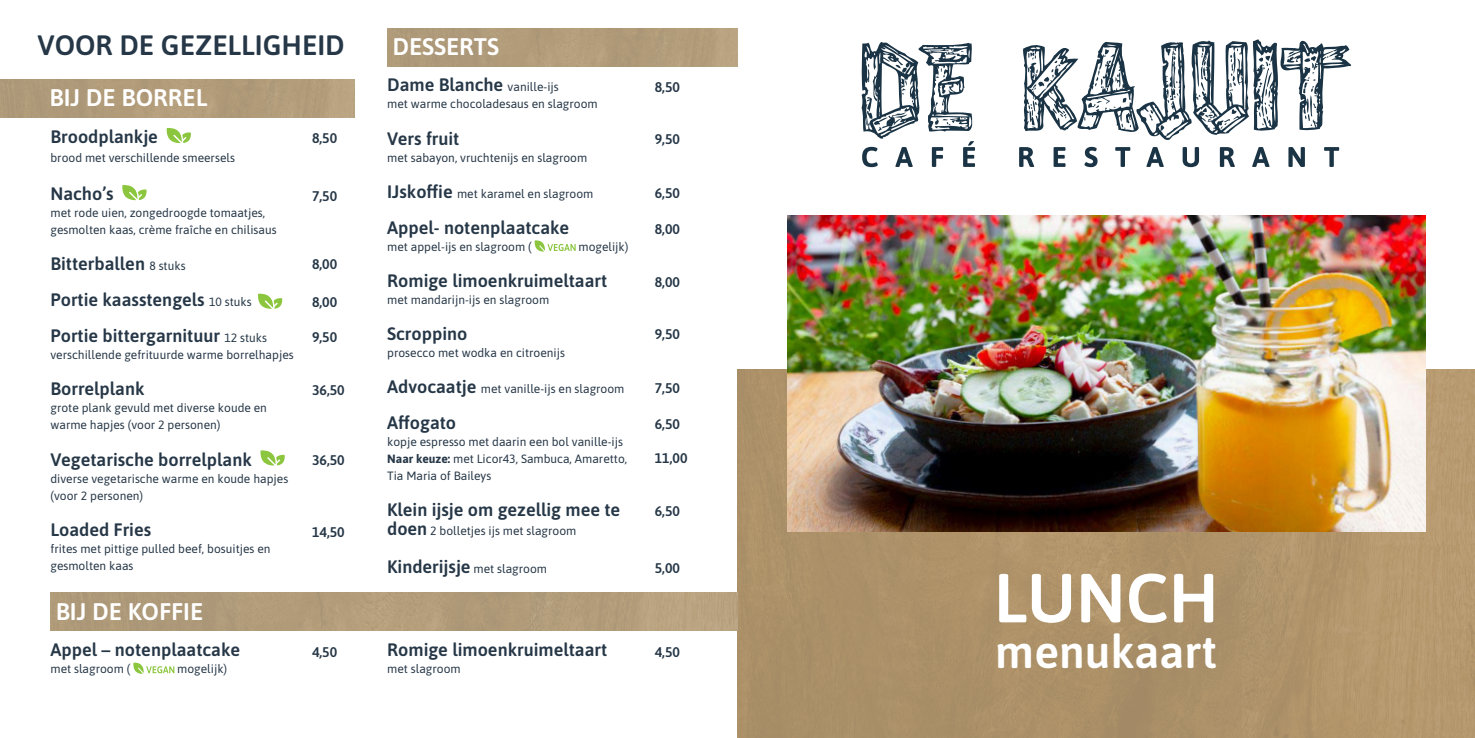
<style>
.page{position:relative;width:1475px;height:738px;background:#fff}
.page>*{position:absolute;margin:0;border:0;box-sizing:border-box;transform-origin:0 0}
.TITEL{font:600 69px "Asap";color:#fff}
.TITEL-2{font:600 46px "Asap";color:#fff}
.TITEL-3{font:600 28px "Asap";color:#263747}
.KOPPEN{font:600 24px "Asap";color:#fff}
.KOPJES{font:600 18px "Asap";color:#263747}
.KOPJES-2{font:600 14px "Asap";color:#263747}
.BODY{font:12px/17px "Asap";color:#263747}
.KOPJES-3{font:12px/17px "Asap";color:#263747}
.s1{font-weight:400;font-size:12px}
.s2{font-weight:600;font-size:18px}
.s3{font-weight:700}
</style>
<div class="page">
<div style="left:737px;top:369px;width:737px;height:368px;background:#ad9269"></div>
<img style="left:787px;top:215px;width:637px;height:316px">
<svg style="left:1023px;top:39px;width:327px;height:101px"></svg>
<svg style="left:861px;top:42px;width:113px;height:125px"></svg>
<svg style="left:1019px;top:147px;width:15px;height:20px"></svg>
<svg style="left:1053px;top:147px;width:12px;height:20px"></svg>
<svg style="left:1084px;top:147px;width:13px;height:20px"></svg>
<svg style="left:1115px;top:147px;width:15px;height:20px"></svg>
<svg style="left:1146px;top:147px;width:17px;height:20px"></svg>
<svg style="left:1182px;top:147px;width:16px;height:20px"></svg>
<svg style="left:1219px;top:147px;width:15px;height:20px"></svg>
<svg style="left:1252px;top:147px;width:17px;height:20px"></svg>
<svg style="left:1288px;top:147px;width:16px;height:20px"></svg>
<svg style="left:1324px;top:147px;width:14px;height:20px"></svg>
<div style="left:0;top:79px;width:354px;height:38px;background:#b19b7a"></div>
<svg style="left:534px;top:240px;width:41px;height:11px"></svg>
<div style="left:387px;top:28px;width:350px;height:39px;background:#b19b7a"></div>
<div style="left:50px;top:591px;width:687px;height:38px;background:#b29c7a"></div>
<svg style="left:133px;top:662px;width:41px;height:11px"></svg>
<svg style="left:166px;top:128px;width:25px;height:15px"></svg>
<svg style="left:122px;top:185px;width:24px;height:15px"></svg>
<svg style="left:260px;top:450px;width:25px;height:15px"></svg>
<svg style="left:258px;top:293px;width:24px;height:15px"></svg>
<p class="TITEL-3" style="left:37px;top:25px;width:309px">VOOR DE GEZELLIGHEID</p>
<p class="KOPPEN" style="left:49px;top:80px;width:159px">BIJ DE BORREL</p>
<p class="KOPJES" style="left:50px;top:124px;width:109px">Broodplankje</p>
<p class="KOPJES-3" style="left:50px;top:149px;width:186px">brood met verschillende smeersels</p>
<p class="KOPJES" style="left:50px;top:181px;width:65px">Nacho’s</p>
<p class="BODY" style="left:50px;top:204px;width:228px">met rode uien, zongedroogde tomaatjes, gesmolten kaas, crème fraîche en chilisaus</p>
<p class="KOPJES" style="left:50px;top:251px;width:137px">Bitterballen <span class="s1">8 stuks</span></p>
<p class="KOPJES" style="left:50px;top:287px;width:203px">Portie kaasstengels <span class="s1">10 stuks</span></p>
<p class="KOPJES" style="left:50px;top:323px;width:218px">Portie bittergarnituur <span class="s1">12 stuks</span></p>
<p class="BODY" style="left:50px;top:346px;width:245px">verschillende gefrituurde warme borrelhapjes</p>
<p class="KOPJES" style="left:50px;top:376px;width:96px">Borrelplank</p>
<p class="BODY" style="left:50px;top:399px;width:218px">grote plank gevuld met diverse koude en warme hapjes (voor 2 personen)</p>
<p class="KOPJES" style="left:50px;top:446px;width:203px">Vegetarische borrelplank</p>
<p class="BODY" style="left:50px;top:469px;width:239px">diverse vegetarische warme en koude hapjes (voor 2 personen)</p>
<p class="KOPJES" style="left:50px;top:516px;width:102px">Loaded Fries</p>
<p class="BODY" style="left:50px;top:539px;width:221px">frites met pittige pulled beef, bosuitjes en gesmolten kaas</p>
<p class="KOPPEN" style="left:56px;top:594px;width:149px">BIJ DE KOFFIE</p>
<p class="KOPJES-2" style="left:312px;top:128px;width:27px">8,50</p>
<p class="KOPJES-2" style="left:312px;top:186px;width:27px">7,50</p>
<p class="KOPJES-2" style="left:312px;top:254px;width:27px">8,00</p>
<p class="KOPJES-2" style="left:312px;top:292px;width:27px">8,00</p>
<p class="KOPJES-2" style="left:312px;top:327px;width:27px">9,50</p>
<p class="KOPJES-2" style="left:312px;top:380px;width:34px">36,50</p>
<p class="KOPJES-2" style="left:312px;top:450px;width:34px">36,50</p>
<p class="KOPJES-2" style="left:312px;top:522px;width:34px">14,50</p>
<p class="KOPPEN" style="left:392px;top:30px;width:108px">DESSERTS</p>
<p class="KOPJES" style="left:387px;top:72px;width:173px">Dame Blanche <span class="s1">vanille-ijs</span></p>
<p class="KOPJES-3" style="left:387px;top:95px;width:212px">met warme chocoladesaus en slagroom</p>
<p class="KOPJES" style="left:387px;top:125px;width:74px">Vers fruit</p>
<p class="KOPJES-3" style="left:387px;top:148px;width:201px">met sabayon, vruchtenijs en slagroom</p>
<p class="KOPJES-3" style="left:387px;top:184px;width:208px"><span class="s2">IJskoffie</span> met karamel en slagroom</p>
<p class="KOPJES" style="left:387px;top:214px;width:183px">Appel- notenplaatcake</p>
<p class="BODY" style="left:387px;top:237px;width:146px">met appel-ijs en slagroom (</p>
<p class="BODY" style="left:578px;top:237px;width:51px">mogelijk)</p>
<p class="KOPJES" style="left:387px;top:267px;width:222px">Romige limoenkruimeltaart</p>
<p class="BODY" style="left:387px;top:290px;width:163px">met mandarijn-ijs en slagroom</p>
<p class="KOPJES" style="left:387px;top:320px;width:82px">Scroppino</p>
<p class="BODY" style="left:387px;top:343px;width:179px">prosecco met wodka en citroenijs</p>
<p class="KOPJES-3" style="left:387px;top:379px;width:239px"><span class="s2">Advocaatje</span> met vanille-ijs en slagroom</p>
<p class="KOPJES" style="left:387px;top:409px;width:71px">Affogato</p>
<p class="KOPJES-3" style="left:387px;top:432px;width:241px">kopje espresso met daarin een bol vanille-ijs<br><span class="s3">Naar keuze:</span> met Licor43, Sambuca, Amaretto,<br>Tia Maria of Baileys</p>
<p class="KOPJES" style="left:387px;top:496px;width:235px">Klein ijsje om gezellig mee te</p>
<p class="KOPJES-3" style="left:387px;top:521px;width:191px"><span class="s2">doen</span> 2 bolletjes ijs met slagroom</p>
<p class="KOPJES" style="left:387px;top:553px;width:161px">Kinderijsje <span class="s1">met slagroom</span></p>
<p class="KOPJES-2" style="left:654px;top:77px;width:27px">8,50</p>
<p class="KOPJES-2" style="left:654px;top:129px;width:27px">9,50</p>
<p class="KOPJES-2" style="left:654px;top:183px;width:27px">6,50</p>
<p class="KOPJES-2" style="left:654px;top:219px;width:27px">8,00</p>
<p class="KOPJES-2" style="left:654px;top:272px;width:27px">8,00</p>
<p class="KOPJES-2" style="left:654px;top:324px;width:27px">9,50</p>
<p class="KOPJES-2" style="left:654px;top:378px;width:27px">7,50</p>
<p class="KOPJES-2" style="left:654px;top:414px;width:27px">6,50</p>
<p class="KOPJES-2" style="left:654px;top:447px;width:34px">11,00</p>
<p class="KOPJES-2" style="left:654px;top:501px;width:27px">6,50</p>
<p class="KOPJES-2" style="left:654px;top:558px;width:27px">5,00</p>
<p class="KOPJES" style="left:50px;top:636px;width:191px">Appel – notenplaatcake</p>
<p class="BODY" style="left:50px;top:659px;width:81px">met slagroom (</p>
<p class="BODY" style="left:177px;top:659px;width:51px">mogelijk)</p>
<p class="KOPJES" style="left:387px;top:636px;width:222px">Romige limoenkruimeltaart</p>
<p class="BODY" style="left:387px;top:659px;width:75px">met slagroom</p>
<p class="KOPJES-2" style="left:312px;top:642px;width:27px">4,50</p>
<p class="KOPJES-2" style="left:654px;top:642px;width:27px">4,50</p>
<p class="TITEL" style="left:993px;top:549px;width:227px">LUNCH</p>
<p class="TITEL-2" style="left:995px;top:619px;width:223px">menukaart</p>
</div>
